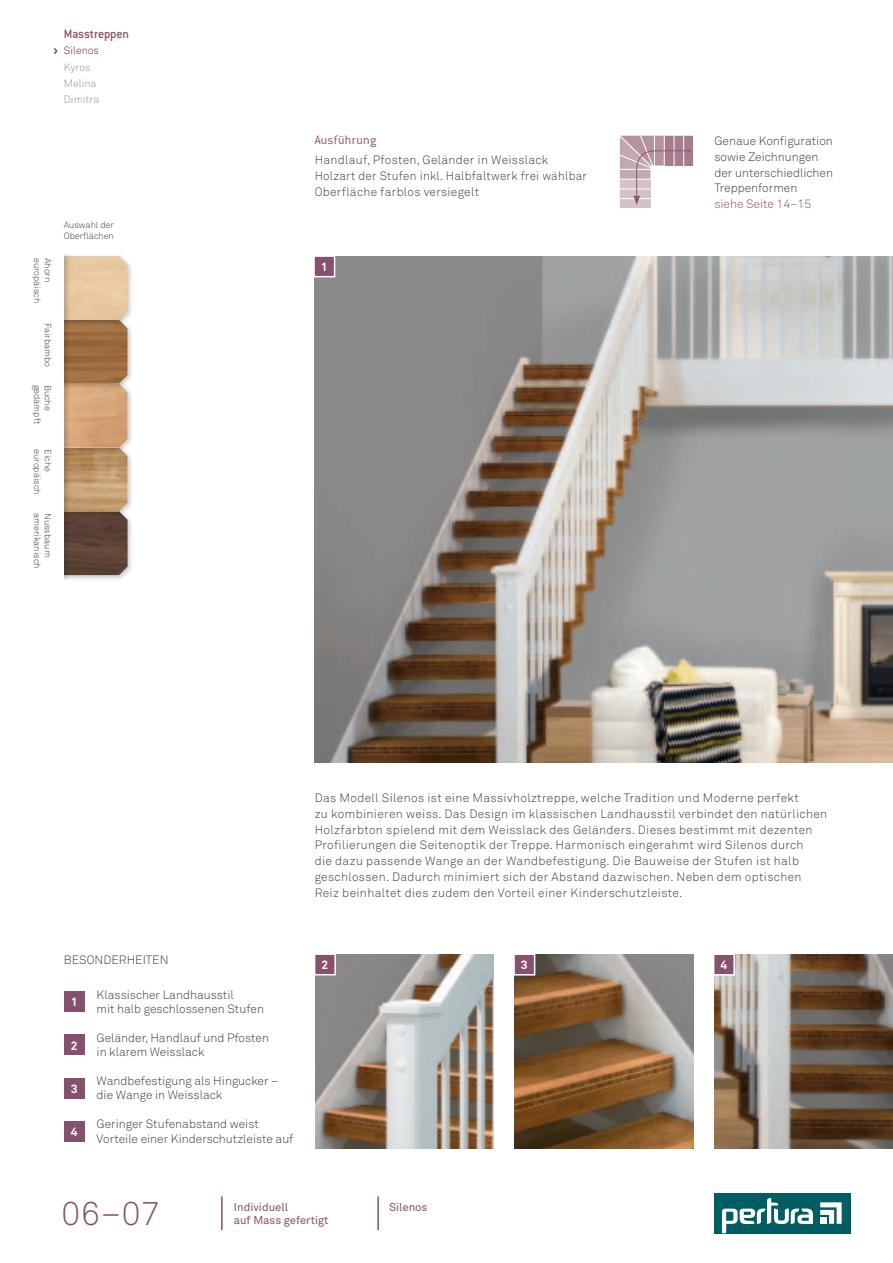
<style>
.page{position:relative;width:893px;height:1263px;background:#fff}
.page>*{position:absolute;margin:0;border:0;box-sizing:border-box;transform-origin:0 0}
.t1{font:33px "Akkurat Light Pro";color:#87506c}
.t2{font:500 13.5px "Conduit ITC Std";letter-spacing:-.015em;color:#87506c}
.t3{font:300 13.5px "Conduit ITC Std";letter-spacing:.03em;color:#87506c}
.t4{font:12px/15.8px "Akkurat Light Pro";letter-spacing:.025em;color:#3e3e3f}
.t5{font:12px/14.4px "Akkurat Light Pro";color:#3e3e3f}
.t6{font:12px "Akkurat Light Pro";color:#87506c}
.t7{font:700 12px "Akkurat Pro";color:#fff}
.t8{font:11.25px/13.5px "Akkurat Pro";color:#87506c}
.t9{font:10.5px/16.2px "Akkurat Light Pro";color:#939598}
.t10{font:10.5px "Akkurat Light Pro";color:#6d2150}
.t11{font:9px/10.8px "Akkurat Light Pro";color:#3e3e3f}
</style>
<div class="page">
<div style="left:28px;top:508px;width:106px;height:73px;background:#231f20;opacity:.25"></div>
<img style="left:70px;top:517px;width:58px;height:58px">
<div style="left:18px;top:444px;width:116px;height:73px;background:#231f20;opacity:.25"></div>
<div style="left:18px;top:380px;width:116px;height:73px;background:#231f20;opacity:.25"></div>
<div style="left:714px;top:1193px;width:136px;height:40px;background:#005e62"></div>
<svg style="left:722px;top:1198px;width:91px;height:35px"></svg>
<svg style="left:820px;top:1202px;width:22px;height:22px"></svg>
<div style="left:18px;top:317px;width:116px;height:73px;background:#231f20;opacity:.25"></div>
<svg style="left:70px;top:384px;width:58px;height:127px;background:#ca9f74"></svg>
<img style="left:70px;top:326px;width:58px;height:58px">
<div style="left:40px;top:253px;width:94px;height:73px;background:#231f20;opacity:.25"></div>
<div style="left:0;top:251px;width:70px;height:330px;background:#231f20;opacity:.25"></div>
<div style="left:0;top:0;width:64px;height:1263px;background:#fff"></div>
<img style="left:315px;top:955px;width:179px;height:193px">
<img style="left:515px;top:955px;width:178px;height:193px">
<img style="left:714px;top:955px;width:179px;height:193px">
<img style="left:315px;top:257px;width:578px;height:505px">
<svg style="left:619px;top:135px;width:74px;height:73px"></svg>
<div style="left:314px;top:256px;width:21px;height:21px;background:#87506c"></div>
<div style="left:313px;top:255px;width:22px;height:22px;border:2px solid #fff"></div>
<div style="left:315px;top:954px;width:20px;height:21px;background:#87506c"></div>
<div style="left:314px;top:953px;width:22px;height:22px;border:2px solid #fff"></div>
<div style="left:514px;top:954px;width:21px;height:21px;background:#87506c"></div>
<div style="left:513px;top:953px;width:22px;height:22px;border:2px solid #fff"></div>
<div style="left:714px;top:954px;width:20px;height:21px;background:#87506c"></div>
<div style="left:713px;top:953px;width:22px;height:22px;border:2px solid #fff"></div>
<svg style="left:54px;top:48px;width:4px;height:6px"></svg>
<div style="left:64px;top:991px;width:21px;height:21px;background:#87506c"></div>
<div style="left:64px;top:1034px;width:21px;height:21px;background:#87506c"></div>
<div style="left:64px;top:1078px;width:21px;height:20px;background:#87506c"></div>
<div style="left:64px;top:1121px;width:21px;height:20px;background:#87506c"></div>
<hr style="left:221px;top:1196px;width:2px;height:34px;background:#87506c">
<hr style="left:377px;top:1196px;width:2px;height:34px;background:#87506c">
<p class="t2" style="left:64px;top:26px;width:67px">Masstreppen</p>
<p class="t10" style="left:64px;top:45px;width:37px">Silenos</p>
<p class="t9" style="left:64px;top:59px;width:37px">Kyros<br>Melina<br>Dimitra</p>
<p class="t11" style="left:42px;top:258px;width:47px;rotate:90deg">europäisch</p>
<p class="t11" style="left:53px;top:258px;width:26px;rotate:90deg">Ahorn</p>
<p class="t11" style="left:53px;top:323px;width:46px;rotate:90deg">Fairbambo</p>
<p class="t11" style="left:42px;top:385px;width:41px;rotate:90deg">gedämpft</p>
<p class="t11" style="left:53px;top:385px;width:27px;rotate:90deg">Buche</p>
<p class="t11" style="left:42px;top:449px;width:47px;rotate:90deg">europäisch</p>
<p class="t11" style="left:53px;top:449px;width:24px;rotate:90deg">Eiche</p>
<p class="t11" style="left:53px;top:513px;width:57px;rotate:90deg">N ussbaum amerikanisch</p>
<p class="t11" style="left:64px;top:220px;width:52px">Auswahl der<br>Oberflächen</p>
<p class="t3" style="left:315px;top:132px;width:63px">Ausführung</p>
<p class="t4" style="left:315px;top:152px;width:274px">Handlauf, Pfosten, Geländer in Weisslack<br>Holzart der Stufen inkl. Halbfaltwerk frei wählbar<br>Oberfläche farblos versiegelt</p>
<p class="t7" style="left:321px;top:259px;width:8px">1</p>
<p class="t5" style="left:714px;top:133px;width:120px;line-height:15.8px">Genaue Konfiguration sowie Zeichnungen der unterschiedlichen<br>Treppenformen</p>
<p class="t6" style="left:714px;top:197px;width:98px">siehe Seite 14–15</p>
<p class="t4" style="left:315px;top:790px;width:514px">Das Modell Silenos ist eine Massivholztreppe, welche Tradition und Moderne perfekt<br>zu kombinieren weiss. Das Design im klassischen Landhausstil verbindet den natürlichen Holzfarbton spielend mit dem Weisslack des Geländers. Dieses bestimmt mit dezenten Profilierungen die Seitenoptik der Treppe. Harmonisch eingerahmt wird Silenos durch<br>die dazu passende Wange an der Wandbefestigung. Die Bauweise der Stufen ist halb geschlossen. Dadurch minimiert sich der Abstand dazwischen. Neben dem optischen Reiz beinhaltet dies zudem den Vorteil einer Kinderschutzleiste.</p>
<p class="t4" style="left:64px;top:952px;width:9px">beso</p>
<p class="t4" style="left:95px;top:952px;width:17px">nderheite</p>
<p class="t4" style="left:160px;top:952px;width:10px">n</p>
<p class="t7" style="left:71px;top:994px;width:8px">1</p>
<p class="t5" style="left:97px;top:987px;width:169px">Klassischer Landhausstil<br>mit halb geschlossenen Stufen</p>
<p class="t5" style="left:97px;top:1030px;width:174px">Geländer, Handlauf und Pfosten in klarem Weisslack</p>
<p class="t5" style="left:97px;top:1074px;width:184px">Wandbefestigung als Hingucker – die Wange in Weisslack</p>
<p class="t5" style="left:97px;top:1117px;width:198px">Geringer Stufenabstand weist<br>Vorteile einer Kinderschutzleiste auf</p>
<p class="t7" style="left:71px;top:1038px;width:8px">2</p>
<p class="t7" style="left:71px;top:1081px;width:8px">3</p>
<p class="t7" style="left:71px;top:1124px;width:8px">4</p>
<p class="t7" style="left:321px;top:957px;width:8px">2</p>
<p class="t7" style="left:521px;top:957px;width:8px">3</p>
<p class="t7" style="left:720px;top:957px;width:8px">4</p>
<h1 class="t1" style="left:62px;top:1193px;width:100px">06–07</h1>
<p class="t8" style="left:389px;top:1200px;width:40px">Silenos</p>
<p class="t8" style="left:234px;top:1200px;width:96px">Individuell<br>auf Mass gefertigt</p>
</div>
